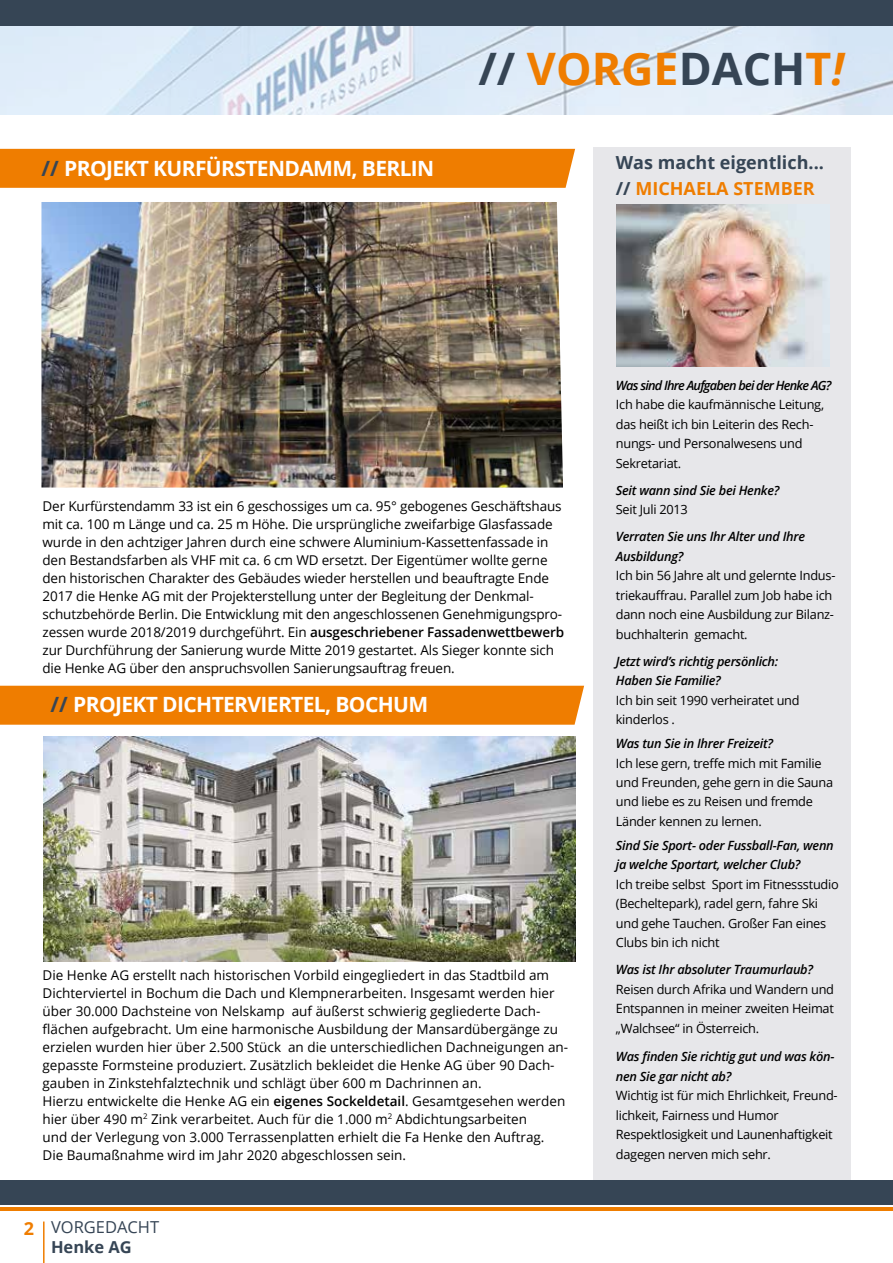
<style>
.page{position:relative;width:893px;height:1263px;background:#fff}
.page>*{position:absolute;margin:0;border:0;box-sizing:border-box;transform-origin:0 0}
.t1{font:700 44.7px "Open Sans";color:#364555}
.t2{font:700 21px "Open Sans";letter-spacing:-.03em;color:#fff}
.t3{font:700 18px/25.5px "Open Sans";color:#364555}
.t4{font:16.5px/19.8px "Open Sans";color:#364555;text-align:center}
.t5{font:13.5px/18px "Open Sans";color:#000}
.t6{font:12.75px/19.5px "Open Sans";letter-spacing:-.02em;color:#000}
.t7{font:italic 600 12.75px/19.5px "Open Sans";letter-spacing:-.02em;color:#000}
.t8{font:italic 600 12.75px "Open Sans";letter-spacing:-.06em;color:#000}
.s1{color:#ef7d00}
.s2{font-style:italic;color:#ef7d00}
.s3{color:#364555}
.s4{font-weight:600}
.s5{font-weight:700;font-size:18px;color:#ef7d00}
.s6{font-weight:700}
</style>
<div class="page">
<hr style="left:43px;top:1221px;width:2px;height:42px;background:#ef7d00">
<div style="left:593px;top:147px;width:257px;height:1039px;background:#e7e7ea"></div>
<img style="left:0;top:26px;width:893px;height:89px">
<div style="left:0;top:1181px;width:893px;height:24px;background:#364555"></div>
<hr style="left:0;top:1207px;width:893px;height:4px;background:#ef7d00">
<div style="left:0;top:0;width:893px;height:26px;background:#364555"></div>
<div style="left:0;top:149px;width:575px;height:39px;background:#ef7d00"></div>
<img style="left:617px;top:205px;width:212px;height:161px">
<div style="left:0;top:686px;width:584px;height:39px;background:#ef7d00"></div>
<img style="left:41px;top:202px;width:522px;height:285px">
<img style="left:43px;top:737px;width:532px;height:224px">
<h1 class="t1" style="left:478px;top:37px;width:367px">// <span class="s1">VORGE</span>DACH<span class="s1">T</span><span class="s2">!</span></h1>
<h2 class="t2" style="left:41px;top:153px;width:394px"><span class="s3">//</span> PROJEKT KURFÜRSTENDAMM, BERLIN</h2>
<h3 class="t3" style="left:616px;top:149px;width:210px">Was macht eigentlich... // <span class="s1">MICHAELA STEMBER</span></h3>
<p class="t5" style="left:43px;top:496px;width:523px">Der Kurfürstendamm 33 ist ein 6 geschossiges um ca. 95° gebogenes Geschäftshaus mit ca. 100 m Länge und ca. 25 m Höhe. Die ursprüngliche zweifarbige Glasfassade wurde in den achtziger Jahren durch eine schwere Aluminium-Kassettenfassade in den Bestandsfarben als VHF mit ca. 6 cm WD ersetzt. Der Eigentümer wollte gerne den historischen Charakter des Gebäudes wieder herstellen und beauftragte Ende 2017 die Henke AG mit der Projekterstellung unter der Begleitung der Denkmal&shy;schutzbehörde Berlin. Die Entwicklung mit den angeschlossenen Genehmigungspro&shy;zessen wurde 2018/2019 durchgeführt. Ein <span class="s4">ausgeschriebener Fassadenwettbewerb </span>zur Durchführung der Sanierung wurde Mitte 2019 gestartet. Als Sieger konnte sich die Henke AG über den anspruchsvollen Sanierungsauftrag freuen.</p>
<h2 class="t2" style="left:50px;top:690px;width:379px"><span class="s3">//</span> PROJEKT DICHTERVIERTEL, BOCHUM</h2>
<p class="t5" style="left:43px;top:965px;width:527px">Die Henke AG erstellt nach historischen Vorbild eingegliedert in das Stadtbild am Dichterviertel in Bochum die Dach und Klempnerarbeiten. Insgesamt werden hier über 30.000 Dachsteine von Nelskamp auf äußerst schwierig gegliederte Dach&shy;flächen aufgebracht. Um eine harmonische Ausbildung der Mansardübergänge zu erzielen wurden hier über 2.500 Stück an die unterschiedlichen Dachneigungen an&shy;gepasste Formsteine produziert. Zusätzlich bekleidet die Henke AG über 90 Dach&shy;gauben in Zinkstehfalztechnik und schlägt über 600 m Dachrinnen an.<br>Hierzu entwickelte die Henke AG ein <span class="s4">eigenes Sockeldetail</span>. Gesamtgesehen werden hier über 490 m<sup>2</sup> Zink verarbeitet. Auch für die 1.000 m<sup>2</sup> Abdichtungsarbeiten<br>und der Verlegung von 3.000 Terrassenplatten erhielt die Fa Henke den Auftrag.<br>Die Baumaßnahme wird im Jahr 2020 abgeschlossen sein.</p>
<p class="t4" style="left:24px;top:1217px;width:137px"><span class="s5">2</span> VORGEDACHT<br><span class="s6">Henke AG</span></p>
<p class="t8" style="left:616px;top:376px;width:217px">Was sind Ihre Aufgaben bei der Henke AG?</p>
<p class="t6" style="left:616px;top:394px;width:210px">Ich habe die kaufmännische Leitung, das heißt ich bin Leiterin des Rech&shy;nungs- und Personalwesens und<br>Sekretariat.</p>
<p class="t7" style="left:616px;top:480px;width:165px">Seit wann sind Sie bei Henke?</p>
<p class="t6" style="left:616px;top:499px;width:74px">Seit Juli 2013</p>
<p class="t7" style="left:616px;top:526px;width:191px">Verraten Sie uns Ihr Alter und Ihre<br>Ausbildung?</p>
<p class="t6" style="left:616px;top:565px;width:221px">Ich bin 56 Jahre alt und gelernte Indus&shy;triekauffrau. Parallel zum Job habe ich dann noch eine Ausbildung zur Bilanz&shy;buchhalterin gemacht.</p>
<p class="t7" style="left:616px;top:651px;width:164px">Jetzt wird’s richtig persönlich:<br>Haben Sie Familie?</p>
<p class="t6" style="left:616px;top:690px;width:185px">Ich bin seit 1990 verheiratet und kinderlos .</p>
<p class="t7" style="left:616px;top:733px;width:159px">Was tun Sie in Ihrer Freizeit?</p>
<p class="t6" style="left:616px;top:753px;width:219px">Ich lese gern, treffe mich mit Familie und Freunden, gehe gern in die Sauna und liebe es zu Reisen und fremde<br>Länder kennen zu lernen.</p>
<p class="t7" style="left:616px;top:835px;width:219px">Sind Sie Sport- oder Fussball-Fan, wenn ja welche Sportart, welcher Club?</p>
<p class="t6" style="left:616px;top:874px;width:224px">Ich treibe selbst Sport im Fitnessstudio (Becheltepark), radel gern, fahre Ski und gehe Tauchen. Großer Fan eines Clubs bin ich nicht</p>
<p class="t7" style="left:616px;top:960px;width:199px">Was ist Ihr absoluter Traumurlaub?</p>
<p class="t6" style="left:616px;top:979px;width:220px;text-align:justify">Reisen durch Afrika und Wandern und Entspannen in meiner zweiten Heimat „Walchsee“ in Österreich.</p>
<p class="t7" style="left:616px;top:1047px;width:220px">Was finden Sie richtig gut und was kön&shy;nen Sie gar nicht ab?</p>
<p class="t6" style="left:616px;top:1086px;width:223px">Wichtig ist für mich Ehrlichkeit, Freund&shy;lichkeit, Fairness und Humor Respektlosigkeit und Launenhaftigkeit dagegen nerven mich sehr.</p>
</div>
